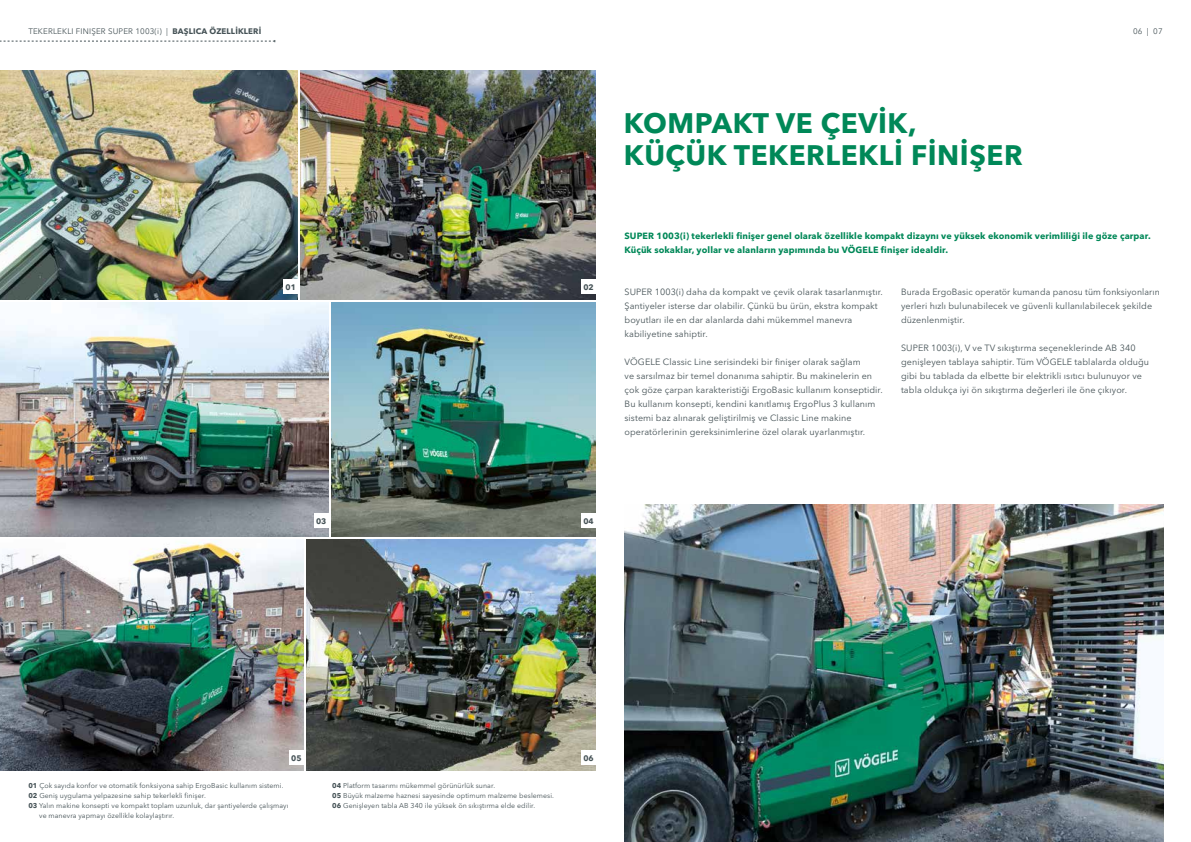
<style>
.page{position:relative;width:1191px;height:842px;background:#fff}
.page>*{position:absolute;margin:0;border:0;box-sizing:border-box;transform-origin:0 0}
.t1{font:700 28px/32px "Avenir Next LT Pro";letter-spacing:.02em;color:#008858}
.t2{font:9px/14px "Avenir Next LT Pro";letter-spacing:.01em;color:#455256}
.t3{font:700 9px/14px "Avenir Next LT Pro";letter-spacing:.01em;color:#008858}
.t4{font:8px "Avenir Next LT Pro";letter-spacing:.02em;color:#455256}
.t5{font:700 8px "Avenir Next LT Pro";letter-spacing:-.01em;color:#455256}
.t6{font:7px/10px "Avenir Next LT Pro";letter-spacing:.01em;color:#455256}
.s1{font-weight:700}
</style>
<div class="page">
<img style="left:300px;top:71px;width:295px;height:229px">
<img style="left:0;top:541px;width:303px;height:230px">
<img style="left:306px;top:539px;width:289px;height:232px">
<div style="left:581px;top:280px;width:14px;height:14px;background:#fff"></div>
<div style="left:581px;top:751px;width:14px;height:14px;background:#fff"></div>
<div style="left:289px;top:751px;width:14px;height:14px;background:#fff"></div>
<img style="left:0;top:303px;width:328px;height:233px">
<img style="left:331px;top:303px;width:264px;height:233px">
<svg style="left:394px;top:461px;width:13px;height:4px"></svg>
<img style="left:0;top:71px;width:298px;height:229px">
<div style="left:314px;top:514px;width:14px;height:14px;background:#fff"></div>
<div style="left:581px;top:514px;width:14px;height:14px;background:#fff"></div>
<div style="left:284px;top:280px;width:14px;height:14px;background:#fff"></div>
<img style="left:624px;top:505px;width:539px;height:337px">
<svg style="left:0;top:40px;width:275px;height:2px"></svg>
<p class="t4" style="left:28px;top:27px;width:233px">TEKERLEKLI FINIŞER SUPER 1003(i) | <span class="s1">BAŞLICA ÖZELLİKLERİ</span></p>
<p class="t4" style="left:1133px;top:27px;width:31px">06 | 07</p>
<h1 class="t1" style="left:624px;top:107px;width:400px">KOMPAKT VE ÇEVIK,<br>KÜÇÜK TEKERLEKLI FINIŞER</h1>
<p class="t5" style="left:285px;top:282px;width:12px">01</p>
<p class="t5" style="left:583px;top:282px;width:12px">02</p>
<p class="t3" style="left:624px;top:229px;width:527px">SUPER 1003(i) tekerlekli finişer genel olarak özellikle kompakt dizaynı ve yüksek ekonomik verimliliği ile göze çarpar.<br>Küçük sokaklar, yollar ve alanların yapımında bu VÖGELE finişer idealdir.</p>
<p class="t2" style="left:624px;top:285px;width:260px">SUPER 1003(i) daha da kompakt ve çevik olarak tasarlanmıştır.<br>Şantiyeler isterse dar olabilir. Çünkü bu ürün, ekstra kompakt boyutları ile en dar alanlarda dahi mükemmel manevra kabiliyetine sahiptir.</p>
<p class="t2" style="left:624px;top:355px;width:260px">VÖGELE Classic Line serisindeki bir finişer olarak sağlam<br>ve sarsılmaz bir temel donanıma sahiptir. Bu makinelerin en çok göze çarpan karakteristiği ErgoBasic kullanım konseptidir.<br>Bu kullanım konsepti, kendini kanıtlamış ErgoPlus 3 kullanım sistemi baz alınarak geliştirilmiş ve Classic Line makine operatörlerinin gereksinimlerine özel olarak uyarlanmıştır.</p>
<p class="t2" style="left:901px;top:285px;width:260px">Burada ErgoBasic operatör kumanda panosu tüm fonksiyonların yerleri hızlı bulunabilecek ve güvenli kullanılabilecek şekilde düzenlenmiştir.</p>
<p class="t2" style="left:901px;top:341px;width:250px">SUPER 1003(i), V ve TV sıkıştırma seçeneklerinde AB 340 genişleyen tablaya sahiptir. Tüm VÖGELE tablalarda olduğu gibi bu tablada da elbette bir elektrikli ısıtıcı bulunuyor ve tabla oldukça iyi ön sıkıştırma değerleri ile öne çıkıyor.</p>
<p class="t5" style="left:316px;top:516px;width:12px">03</p>
<p class="t5" style="left:583px;top:516px;width:12px">04</p>
<p class="t5" style="left:291px;top:753px;width:12px">05</p>
<p class="t5" style="left:583px;top:753px;width:12px">06</p>
<p class="t6" style="left:28px;top:780px;width:257px"><span class="s1">01</span> Çok sayıda konfor ve otomatik fonksiyona sahip ErgoBasic kullanım sistemi.</p>
<p class="t6" style="left:28px;top:790px;width:179px"><span class="s1">02</span> Geniş uygulama yelpazesine sahip tekerlekli finişer.</p>
<p class="t6" style="left:28px;top:800px;width:262px"><span class="s1">03</span> Yalın makine konsepti ve kompakt toplam uzunluk, dar şantiyelerde çalışmayı</p>
<p class="t6" style="left:39px;top:810px;width:137px">ve manevra yapmayı özellikle kolaylaştırır.</p>
<p class="t6" style="left:332px;top:780px;width:223px"><span class="s1">04</span> Platform tasarımı mükemmel görünürlük sunar.<br><span class="s1">05</span> Büyük malzeme haznesi sayesinde optimum malzeme beslemesi.<br><span class="s1">06</span> Genişleyen tabla AB 340 ile yüksek ön sıkıştırma elde edilir.</p>
</div>
